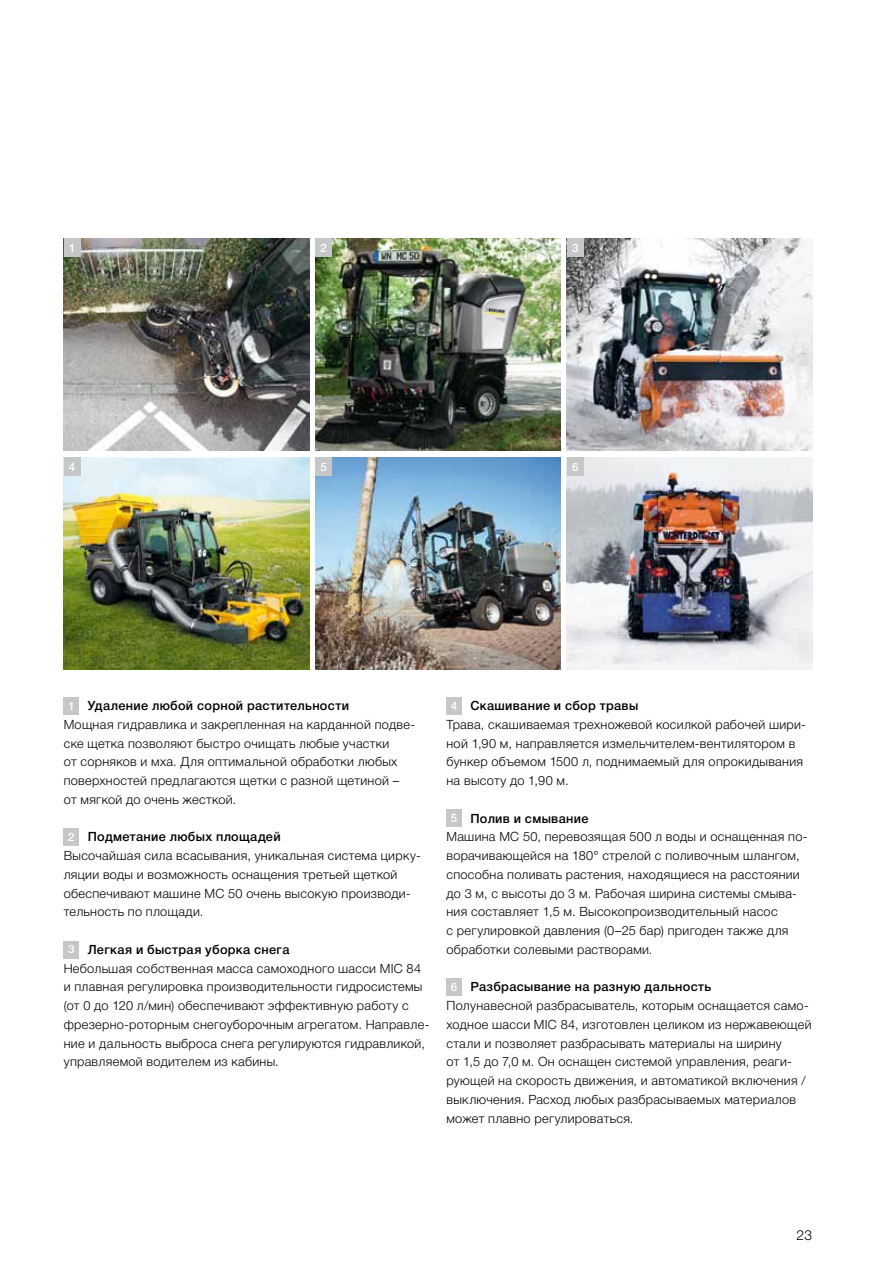
<style>
.page{position:relative;width:893px;height:1263px;background:#fff}
.page>*{position:absolute;margin:0;border:0;box-sizing:border-box;transform-origin:0 0}
.t1{font:300 13.8px "Helvetica Neue Cyr";color:#000}
.t2{font:300 12.75px/18.8px "Helvetica Neue Cyr";letter-spacing:.025em;color:#000}
.t3{font:500 11.7px "Helvetica Neue Cyr";color:#fff}
.s1{font-weight:500;font-size:11.7px;color:#fff}
.s2{font-weight:500}
</style>
<div class="page">
<img style="left:315px;top:457px;width:246px;height:213px">
<img style="left:64px;top:457px;width:245px;height:213px">
<img style="left:567px;top:238px;width:245px;height:213px">
<img style="left:567px;top:457px;width:245px;height:213px">
<div style="left:64px;top:457px;width:16px;height:19px;background:#c6c7c8"></div>
<div style="left:315px;top:457px;width:17px;height:19px;background:#c6c7c8"></div>
<div style="left:567px;top:457px;width:16px;height:19px;background:#c6c7c8"></div>
<div style="left:567px;top:238px;width:16px;height:19px;background:#c6c7c8"></div>
<img style="left:64px;top:238px;width:245px;height:213px">
<img style="left:315px;top:238px;width:246px;height:213px">
<div style="left:64px;top:238px;width:16px;height:19px;background:#c6c7c8"></div>
<div style="left:315px;top:238px;width:17px;height:19px;background:#c6c7c8"></div>
<div style="left:64px;top:697px;width:15px;height:17px;background:#c6c7c8"></div>
<div style="left:64px;top:829px;width:15px;height:17px;background:#c6c7c8"></div>
<div style="left:64px;top:941px;width:15px;height:17px;background:#c6c7c8"></div>
<div style="left:446px;top:697px;width:16px;height:17px;background:#c6c7c8"></div>
<div style="left:446px;top:810px;width:16px;height:17px;background:#c6c7c8"></div>
<div style="left:446px;top:979px;width:16px;height:17px;background:#c6c7c8"></div>
<p class="t3" style="left:69px;top:241px;width:8px">1</p>
<p class="t3" style="left:320px;top:241px;width:8px">2</p>
<p class="t3" style="left:572px;top:241px;width:8px">3</p>
<p class="t3" style="left:69px;top:460px;width:8px">4</p>
<p class="t3" style="left:320px;top:460px;width:8px">5</p>
<p class="t3" style="left:572px;top:460px;width:8px">6</p>
<p class="t2" style="left:64px;top:696px;width:353px;text-indent:4px"><span class="s1">1</span> <span class="s2">Удаление любой сорной растительности<br></span>Мощная гидравлика и закрепленная на карданной подве&shy;ске щетка позволяют быстро очищать любые участки<br>от сорняков и мха. Для оптимальной обработки любых поверхностей предлагаются щетки с разной щетиной – от мягкой до очень жесткой.</p>
<p class="t2" style="left:64px;top:828px;width:358px;text-indent:4px"><span class="s1">2</span> <span class="s2">Подметание любых площадей<br></span>Высочайшая сила всасывания, уникальная система цирку&shy;ляции воды и возможность оснащения третьей щеткой обеспечивают машине MC 50 очень высокую производи&shy;тельность по площади.</p>
<p class="t2" style="left:64px;top:940px;width:367px;text-indent:4px"><span class="s1">3</span> <span class="s2">Легкая и быстрая уборка снега<br></span>Небольшая собственная масса самоходного шасси MIC 84 и плавная регулировка производительности гидросистемы (от 0 до 120 л/мин) обеспечивают эффективную работу с фрезерно-роторным снегоуборочным агрегатом. Направле&shy;ние и дальность выброса снега регулируются гидравликой, управляемой водителем из кабины.</p>
<p class="t2" style="left:446px;top:696px;width:361px;text-indent:4px"><span class="s1">4</span> <span class="s2">Скашивание и сбор травы<br></span>Трава, скашиваемая трехножевой косилкой рабочей шири&shy;ной 1,90 м, направляется измельчителем-вентилятором в бункер объемом 1500 л, поднимаемый для опрокидывания на высоту до 1,90 м.</p>
<p class="t2" style="left:446px;top:809px;width:363px;text-indent:4px"><span class="s1">5</span> <span class="s2">Полив и смывание<br></span>Машина MC 50, перевозящая 500 л воды и оснащенная по&shy;ворачивающейся на 180° стрелой с поливочным шлангом, способна поливать растения, находящиеся на расстоянии до 3 м, с высоты до 3 м. Рабочая ширина системы смыва&shy;ния составляет 1,5 м. Высокопроизводительный насос<br>с регулировкой давления (0–25 бар) пригоден также для обработки солевыми растворами.</p>
<p class="t2" style="left:446px;top:978px;width:366px;text-indent:4px"><span class="s1">6</span> <span class="s2">Разбрасывание на разную дальность<br></span>Полунавесной разбрасыватель, которым оснащается само&shy;ходное шасси MIC 84, изготовлен целиком из нержавеющей стали и позволяет разбрасывать материалы на ширину<br>от 1,5 до 7,0 м. Он оснащен системой управления, реаги&shy;рующей на скорость движения, и автоматикой включения / выключения. Расход любых разбрасываемых материалов может плавно регулироваться.</p>
<p class="t1" style="left:797px;top:1227px;width:17px">23</p>
</div>
